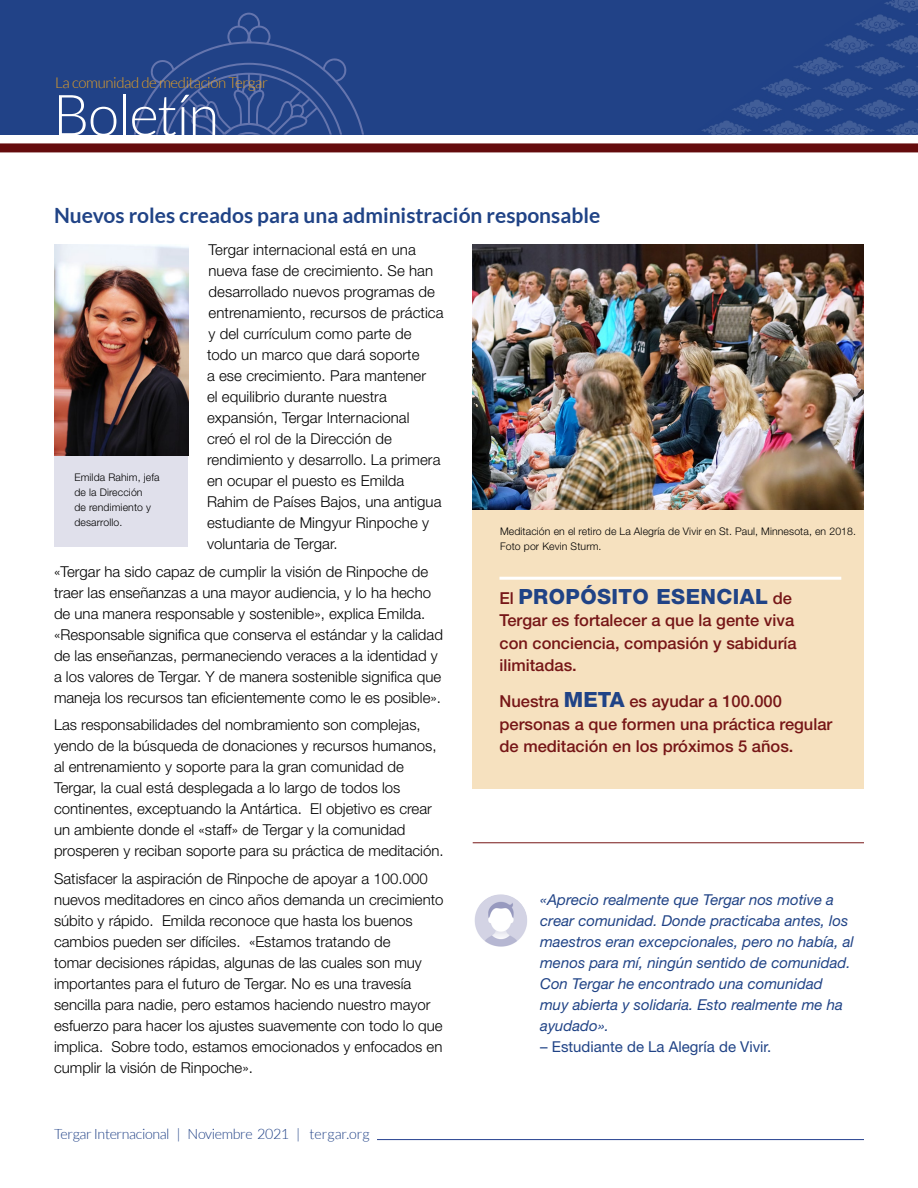
<style>
.page{position:relative;width:918px;height:1188px;background:#fff}
.page>*{position:absolute;margin:0;border:0;box-sizing:border-box;transform-origin:0 0}
.t1{font:300 57px "Lato";letter-spacing:-.025em;color:#fff}
.t2{font:700 21px "Lato";color:#204386}
.t3{font:800 21px "Helvetica Neue LT Std";letter-spacing:.02em;color:#204386}
.t4{font:500 16.5px/22.5px "Helvetica Neue LT Std";color:#761617}
.t5{font:300 15px/21px "Helvetica Neue LT Std";color:#000}
.t6{font:italic 15px/21px "Helvetica Neue LT Std";color:#204386}
.t7{font:15px "Helvetica Neue LT Std";color:#204386}
.t8{font:300 15px "Lato";letter-spacing:-.025em;color:#e4a025}
.t9{font:300 14.25px "Lato";letter-spacing:-.025em;color:#214287}
.t10{font:300 10.5px/15px "Helvetica Neue LT Std";letter-spacing:.01em;color:#000}
.s1{font-weight:500;font-size:16.5px;color:#761617}
.s2{font-weight:800;font-size:21px;color:#204386}
</style>
<div class="page">
<div style="left:0;top:0;width:918px;height:135px;background:#214287"></div>
<hr style="left:377px;top:1139px;width:487px;height:1px;background:#25408f">
<div style="left:472px;top:510px;width:392px;height:278px;background:#f6e1bf"></div>
<hr style="left:499px;top:577px;width:342px;height:3px;background:#fff">
<img style="left:474px;top:894px;width:54px;height:54px;border-radius:27px">
<hr style="left:473px;top:842px;width:391px;height:1px;background:#761617">
<img style="left:54px;top:244px;width:134px;height:212px">
<div style="left:54px;top:456px;width:134px;height:90px;background:#e0e0eb"></div>
<img style="left:473px;top:244px;width:391px;height:266px">
<img style="left:711px;top:0;width:207px;height:135px">
<svg style="left:702px;top:0;width:182px;height:134px"></svg>
<svg style="left:134px;top:13px;width:230px;height:122px"></svg>
<div style="left:0;top:143px;width:918px;height:9px;background:#650c0d"></div>
<p class="t8" style="left:55px;top:75px;width:214px">La comunidad de meditación Tergar</p>
<h1 class="t1" style="left:53px;top:85px;width:168px">Boletín</h1>
<h2 class="t2" style="left:54px;top:204px;width:548px">Nuevos roles creados para una administración responsable</h2>
<p class="t5" style="left:207px;top:239px;width:238px">Tergar internacional está en una nueva fase de crecimiento. Se han desarrollado nuevos programas de entrenamiento, recursos de práctica y del currículum como parte de todo un marco que dará soporte<br>a ese crecimiento. Para mantener<br>el equilibrio durante nuestra expansión, Tergar Internacional<br>creó el rol de la Dirección de rendimiento y desarrollo. La primera en ocupar el puesto es Emilda<br>Rahim de Países Bajos, una antigua estudiante de Mingyur Rinpoche y voluntaria de Tergar.</p>
<p class="t5" style="left:54px;top:560px;width:390px">«Tergar ha sido capaz de cumplir la visión de Rinpoche de traer las enseñanzas a una mayor audiencia, y lo ha hecho de una manera responsable y sostenible», explica Emilda. «Responsable significa que conserva el estándar y la calidad de las enseñanzas, permaneciendo veraces a la identidad y a los valores de Tergar. Y de manera sostenible significa que maneja los recursos tan eficientemente como le es posible».</p>
<p class="t5" style="left:54px;top:714px;width:391px">Las responsabilidades del nombramiento son complejas, yendo de la búsqueda de donaciones y recursos humanos, al entrenamiento y soporte para la gran comunidad de Tergar, la cual está desplegada a lo largo de todos los continentes, exceptuando la Antártica. El objetivo es crear un ambiente donde el «staff» de Tergar y la comunidad prosperen y reciban soporte para su práctica de meditación.</p>
<p class="t5" style="left:54px;top:868px;width:391px">Satisfacer la aspiración de Rinpoche de apoyar a 100.000 nuevos meditadores en cinco años demanda un crecimiento súbito y rápido. Emilda reconoce que hasta los buenos cambios pueden ser difíciles. «Estamos tratando de<br>tomar decisiones rápidas, algunas de las cuales son muy importantes para el futuro de Tergar. No es una travesía sencilla para nadie, pero estamos haciendo nuestro mayor esfuerzo para hacer los ajustes suavemente con todo lo que implica. Sobre todo, estamos emocionados y enfocados en cumplir la visión de Rinpoche».</p>
<p class="t10" style="left:74px;top:469px;width:87px">Emilda Rahim, jefa de la Dirección<br>de rendimiento y desarrollo.</p>
<p class="t9" style="left:54px;top:1126px;width:317px">Tergar Internacional | Noviembre 2021 | tergar.org</p>
<p class="t10" style="left:500px;top:523px;width:358px">Meditación en el retiro de La Alegría de Vivir en St. Paul, Minnesota, en 2018.<br>Foto por Kevin Sturm.</p>
<h2 class="t3" style="left:500px;top:584px;width:294px"><span class="s1">El</span> PROPÓSITO ESENCIAL <span class="s1">de</span></h2>
<p class="t4" style="left:499px;top:609px;width:299px">Tergar es fortalecer a que la gente viva con conciencia, compasión y sabiduría ilimitadas.</p>
<p class="t4" style="left:499px;top:690px;width:334px">Nuestra <span class="s2">META</span> es ayudar a 100.000 personas a que formen una práctica regular de meditación en los próximos 5 años.</p>
<p class="t6" style="left:540px;top:889px;width:315px">«Aprecio realmente que Tergar nos motive a crear comunidad. Donde practicaba antes, los maestros eran excepcionales, pero no había, al menos para mí, ningún sentido de comunidad.<br>Con Tergar he encontrado una comunidad muy abierta y solidaria. Esto realmente me ha ayudado».</p>
<p class="t7" style="left:540px;top:1038px;width:233px">– Estudiante de La Alegría de Vivir.</p>
</div>
